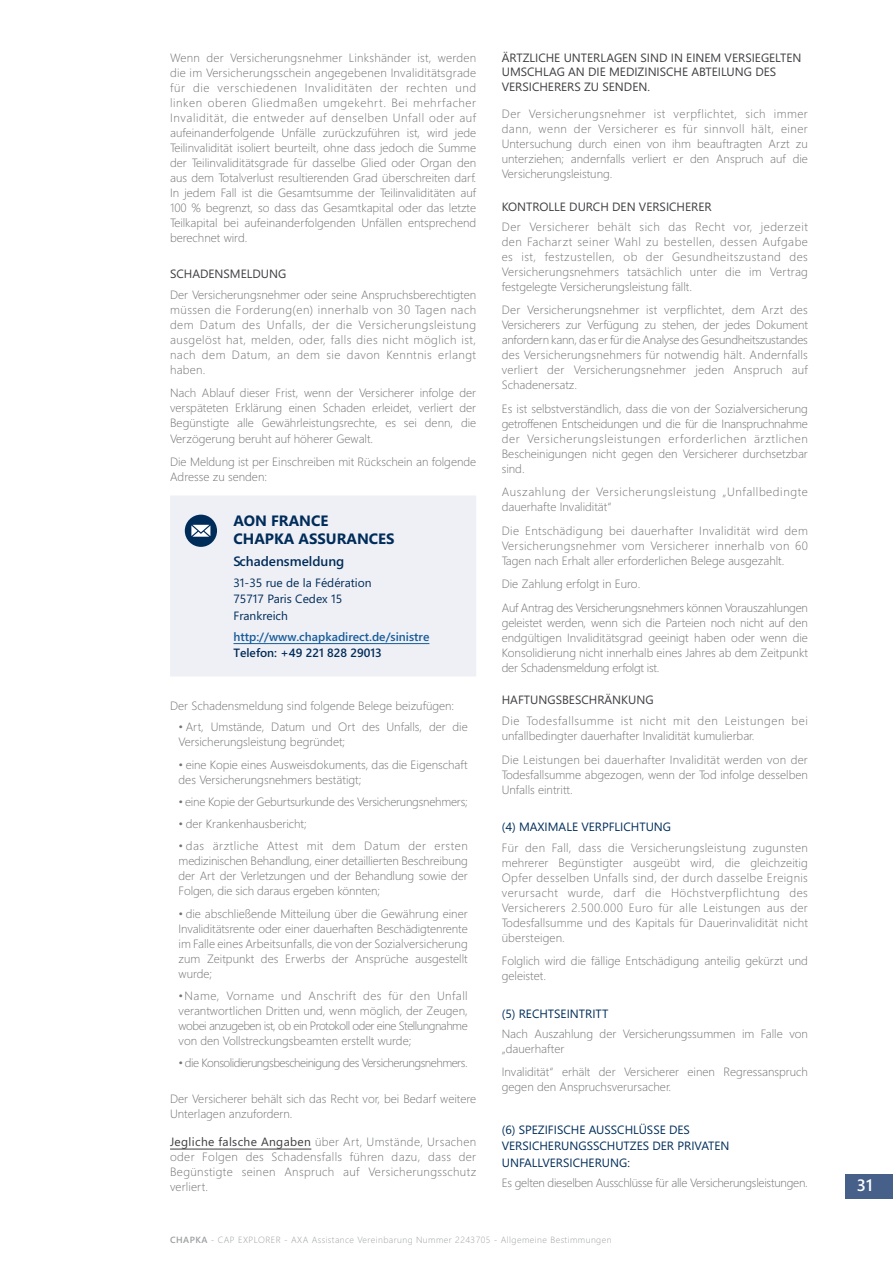
<style>
.page{position:relative;width:893px;height:1263px;background:#fff}
.page>*{position:absolute;margin:0;border:0;box-sizing:border-box;transform-origin:0 0}
.t1{font:600 16.5px "Segoe WP";color:#fff}
.t2{font:700 15px/18px "Segoe WP";color:#002c5a}
.t3{font:600 13.5px "Segoe WP";color:#002c5a}
.t4{font:300 12px/15px "Segoe WP";color:#707172;text-align:justify}
.t5{font:300 12px/23.5px "Segoe WP";letter-spacing:-.02em;color:#707172}
.t6{font:12px/14.4px "Segoe WP";color:#3e3d40}
.t7{font:12px/16.5px "Segoe WP";color:#012d59}
.t8{font:300 12px/15px "Segoe WP";letter-spacing:.05em;color:#707172}
.t9{font:300 12px "Segoe WP";letter-spacing:-.04em;color:#707172}
.t10{font:12px/16.5px "Segoe WP";color:#002c5a}
.t11{font:600 12px "Segoe WP";color:#165b9a}
.t12{font:600 12px "Segoe WP";color:#002c5a}
.t13{font:300 9px "Segoe WP";letter-spacing:.05em;color:#9c9e9f}
.s1{font-weight:400;color:#3e3d40}
.s2{font-weight:600}
</style>
<div class="page">
<div style="left:845px;top:1174px;width:48px;height:24px;background:#46608a"></div>
<hr style="left:170px;top:1149px;width:141px;height:1px;background:#3e3d40">
<div style="left:170px;top:496px;width:306px;height:180px;background:#eff0f5"></div>
<div style="left:185px;top:515px;width:32px;height:32px;background:#002c5a;border-radius:50%"></div>
<svg style="left:191px;top:525px;width:19px;height:12px"></svg>
<hr style="left:233px;top:643px;width:196px;height:1px;background:#165b9a">
<p class="t4" style="left:170px;top:50px;width:308px">Wenn der Versicherungsnehmer Linkshänder ist, werden die im Versicherungsschein angegebenen Invaliditätsgrade für die verschiedenen Invaliditäten der rechten und linken oberen Gliedmaßen umgekehrt. Bei mehrfacher Invalidität, die entweder auf denselben Unfall oder auf aufeinanderfolgende Unfälle zurückzuführen ist, wird jede Teilinvalidität isoliert beurteilt, ohne dass jedoch die Summe der Teilinvaliditätsgrade für dasselbe Glied oder Organ den aus dem Totalverlust resultierenden Grad überschreiten darf.<br>In jedem Fall ist die Gesamtsumme der Teilinvaliditäten auf 100 % begrenzt, so dass das Gesamtkapital oder das letzte Teilkapital bei aufeinanderfolgenden Unfällen entsprechend berechnet wird.</p>
<p class="t6" style="left:170px;top:266px;width:118px">SCHADENSMELDUNG</p>
<p class="t4" style="left:170px;top:287px;width:308px">Der Versicherungsnehmer oder seine Anspruchsberechtigten müssen die Forderung(en) innerhalb von 30 Tagen nach dem Datum des Unfalls, der die Versicherungsleistung ausgelöst hat, melden, oder, falls dies nicht möglich ist, nach dem Datum, an dem sie davon Kenntnis erlangt haben.</p>
<p class="t4" style="left:170px;top:385px;width:308px">Nach Ablauf dieser Frist, wenn der Versicherer infolge der verspäteten Erklärung einen Schaden erleidet, verliert der Begünstigte alle Gewährleistungsrechte, es sei denn, die Verzögerung beruht auf höherer Gewalt.</p>
<p class="t4" style="left:170px;top:454px;width:308px">Die Meldung ist per Einschreiben mit Rückschein an folgende<br>Adresse zu senden:</p>
<p class="t2" style="left:233px;top:511px;width:163px">AON FRANCE<br>CHAPKA ASSURANCES</p>
<p class="t3" style="left:233px;top:552px;width:112px">Schadensmeldung</p>
<p class="t10" style="left:233px;top:574px;width:140px">31-35 rue de la Fédération<br>75717 Paris Cedex 15<br>Frankreich</p>
<p class="t11" style="left:233px;top:628px;width:197px">http://www.chapkadirect.de/sinistre</p>
<p class="t12" style="left:233px;top:645px;width:150px">Telefon: +49 221 828 29013</p>
<p class="t4" style="left:170px;top:698px;width:286px">Der Schadensmeldung sind folgende Belege beizufügen:</p>
<p class="t4" style="left:179px;top:719px;width:291px">• Art, Umstände, Datum und Ort des Unfalls, der die<br>Versicherungsleistung begründet;</p>
<p class="t4" style="left:179px;top:756px;width:291px">• eine Kopie eines Ausweisdokuments, das die Eigenschaft des Versicherungsnehmers bestätigt;</p>
<p class="t5" style="left:179px;top:789px;width:291px">• eine Kopie der Geburtsurkunde des Versicherungsnehmers;</p>
<p class="t4" style="left:179px;top:816px;width:130px">• der Krankenhausbericht;</p>
<p class="t4" style="left:179px;top:838px;width:291px">• das ärztliche Attest mit dem Datum der ersten medizinischen Behandlung, einer detaillierten Beschreibung der Art der Verletzungen und der Behandlung sowie der Folgen, die sich daraus ergeben könnten;</p>
<p class="t4" style="left:179px;top:905px;width:291px">• die abschließende Mitteilung über die Gewährung einer Invaliditätsrente oder einer dauerhaften Beschädigtenrente im Falle eines Arbeitsunfalls, die von der Sozialversicherung zum Zeitpunkt des Erwerbs der Ansprüche ausgestellt wurde;</p>
<p class="t4" style="left:179px;top:987px;width:291px">• Name, Vorname und Anschrift des für den Unfall verantwortlichen Dritten und, wenn möglich, der Zeugen, wobei anzugeben ist, ob ein Protokoll oder eine Stellungnahme von den Vollstreckungsbeamten erstellt wurde;</p>
<p class="t9" style="left:179px;top:1054px;width:291px">• die Konsolidierungsbescheinigung des Versicherungsnehmers.</p>
<p class="t4" style="left:170px;top:1091px;width:308px">Der Versicherer behält sich das Recht vor, bei Bedarf weitere<br>Unterlagen anzufordern.</p>
<p class="t4" style="left:170px;top:1134px;width:308px"><span class="s1">Jegliche falsche Angaben</span> über Art, Umstände, Ursachen oder Folgen des Schadensfalls führen dazu, dass der Begünstigte seinen Anspruch auf Versicherungsschutz verliert.</p>
<p class="t6" style="left:502px;top:50px;width:301px">ÄRTZLICHE UNTERLAGEN SIND IN EINEM VERSIEGELTEN<br>UMSCHLAG AN DIE MEDIZINISCHE ABTEILUNG DES<br>VERSICHERERS ZU SENDEN.</p>
<p class="t4" style="left:502px;top:106px;width:308px">Der Versicherungsnehmer ist verpflichtet, sich immer dann, wenn der Versicherer es für sinnvoll hält, einer Untersuchung durch einen von ihm beauftragten Arzt zu unterziehen; andernfalls verliert er den Anspruch auf die Versicherungsleistung.</p>
<p class="t6" style="left:502px;top:199px;width:211px">KONTROLLE DURCH DEN VERSICHERER</p>
<p class="t4" style="left:502px;top:219px;width:308px">Der Versicherer behält sich das Recht vor, jederzeit den Facharzt seiner Wahl zu bestellen, dessen Aufgabe es ist, festzustellen, ob der Gesundheitszustand des Versicherungsnehmers tatsächlich unter die im Vertrag festgelegte Versicherungsleistung fällt.</p>
<p class="t4" style="left:502px;top:302px;width:308px">Der Versicherungsnehmer ist verpflichtet, dem Arzt des Versicherers zur Verfügung zu stehen, der jedes Dokument anfordern kann, das er für die Analyse des Gesundheitszustandes des Versicherungsnehmers für notwendig hält. Andernfalls verliert der Versicherungsnehmer jeden Anspruch auf Schadenersatz.</p>
<p class="t4" style="left:502px;top:401px;width:308px">Es ist selbstverständlich, dass die von der Sozialversicherung getroffenen Entscheidungen und die für die Inanspruchnahme der Versicherungsleistungen erforderlichen ärztlichen Bescheinigungen nicht gegen den Versicherer durchsetzbar sind.</p>
<p class="t8" style="left:502px;top:484px;width:308px">Auszahlung der Versicherungsleistung „Unfallbedingte dauerhafte Invalidität“</p>
<p class="t4" style="left:502px;top:523px;width:308px">Die Entschädigung bei dauerhafter Invalidität wird dem Versicherungsnehmer vom Versicherer innerhalb von 60<br>Tagen nach Erhalt aller erforderlichen Belege ausgezahlt.</p>
<p class="t5" style="left:502px;top:572px;width:308px">Die Zahlung erfolgt in Euro.<br>Auf Antrag des Versicherungsnehmers können Vorauszahlungen</p>
<p class="t4" style="left:502px;top:615px;width:308px">geleistet werden, wenn sich die Parteien noch nicht auf den endgültigen Invaliditätsgrad geeinigt haben oder wenn die Konsolidierung nicht innerhalb eines Jahres ab dem Zeitpunkt der Schadensmeldung erfolgt ist.</p>
<p class="t6" style="left:502px;top:692px;width:153px">HAFTUNGSBESCHRÄNKUNG</p>
<p class="t4" style="left:502px;top:713px;width:308px">Die Todesfallsumme ist nicht mit den Leistungen bei unfallbedingter dauerhafter Invalidität kumulierbar.</p>
<p class="t4" style="left:502px;top:751px;width:308px">Die Leistungen bei dauerhafter Invalidität werden von der Todesfallsumme abgezogen, wenn der Tod infolge desselben Unfalls eintritt.</p>
<p class="t7" style="left:502px;top:818px;width:171px">(4) MAXIMALE VERPFLICHTUNG</p>
<p class="t4" style="left:502px;top:839px;width:308px">Für den Fall, dass die Versicherungsleistung zugunsten mehrerer Begünstigter ausgeübt wird, die gleichzeitig Opfer desselben Unfalls sind, der durch dasselbe Ereignis verursacht wurde, darf die Höchstverpflichtung des Versicherers 2.500.000 Euro für alle Leistungen aus der Todesfallsumme und des Kapitals für Dauerinvalidität nicht übersteigen.</p>
<p class="t4" style="left:502px;top:953px;width:308px">Folglich wird die fällige Entschädigung anteilig gekürzt und geleistet.</p>
<p class="t7" style="left:502px;top:1005px;width:108px">(5) RECHTSEINTRITT</p>
<p class="t4" style="left:502px;top:1026px;width:308px">Nach Auszahlung der Versicherungssummen im Falle von „dauerhafter</p>
<p class="t4" style="left:502px;top:1064px;width:308px">Invalidität“ erhält der Versicherer einen Regressanspruch gegen den Anspruchsverursacher.</p>
<p class="t7" style="left:502px;top:1121px;width:229px">(6) SPEZIFISCHE AUSSCHLÜSSE DES<br>VERSICHERUNGSSCHUTZES DER PRIVATEN<br>UNFALLVERSICHERUNG:</p>
<p class="t5" style="left:502px;top:1170px;width:308px">Es gelten dieselben Ausschlüsse für alle Versicherungsleistungen.</p>
<p class="t13" style="left:170px;top:1233px;width:443px"><span class="s2">CHAPKA</span> - CAP EXPLORER - AXA Assistance Vereinbarung Nummer 2243705 - Allgemeine Bestimmungen</p>
<h1 class="t1" style="left:857px;top:1174px;width:17px">31</h1>
</div>
